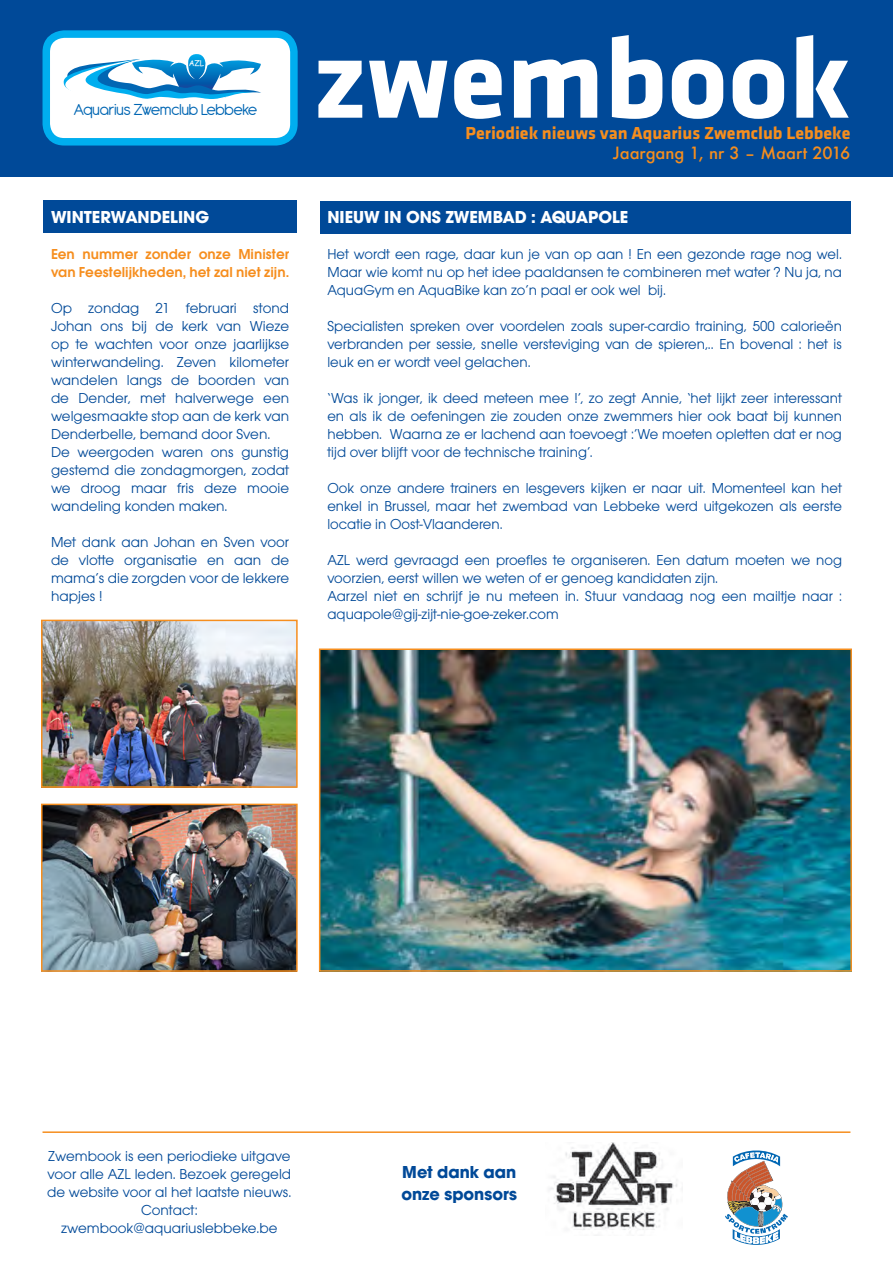
<style>
.page{position:relative;width:893px;height:1263px;background:#fff}
.page>*{position:absolute;margin:0;border:0;box-sizing:border-box;transform-origin:0 0}
.t1{font:117px "Klavika Bold Bold OSF";color:#fff}
.t2{font:700 18px "Avant Garde Gothic Itc T";color:#fff}
.t3{font:18px "Klavika Bold Bold OSF";color:#f68e1e}
.t4{font:700 18px "Avant Garde Gothic Itc T";color:#004998}
.t5{font:17.25px "Antipasto";letter-spacing:-.04em;color:#0166b3}
.t6{font:500 16.5px "Futura";color:#f68e1e}
.t7{font:15px/18px "Avant Garde Gothic Itc T";color:#004998;text-align:justify}
.t8{font:600 15px/18px "Avant Garde Gothic Itc T";color:#f68e1e}
.t9{font:7.8px "Comic Sans MS";color:#fff}
</style>
<div class="page">
<div style="left:43px;top:200px;width:254px;height:32px;background:#004998"></div>
<div style="left:0;top:0;width:893px;height:176px;background:#004998"></div>
<div style="left:46px;top:34px;width:248px;height:108px;background:#fff;border-radius:18px"></div>
<svg style="left:63px;top:54px;width:198px;height:45px"></svg>
<div style="left:43px;top:30px;width:255px;height:116px;border:8px solid #00aeef;border-radius:18px"></div>
<div style="left:320px;top:201px;width:530px;height:33px;background:#004998"></div>
<img style="left:44px;top:623px;width:251px;height:162px">
<div style="left:41px;top:620px;width:257px;height:168px;border:2px solid #f68e1e"></div>
<img style="left:322px;top:651px;width:527px;height:318px">
<div style="left:319px;top:648px;width:533px;height:324px;border:2px solid #f68e1e"></div>
<img style="left:44px;top:807px;width:251px;height:162px">
<div style="left:41px;top:804px;width:257px;height:168px;border:2px solid #f68e1e"></div>
<img style="left:549px;top:1143px;width:128px;height:87px">
<svg style="left:725px;top:1150px;width:63px;height:95px"></svg>
<hr style="left:43px;top:1131px;width:807px;height:2px;background:#f68e1e">
<p class="t9" style="left:189px;top:57px;width:17px">AZL</p>
<p class="t5" style="left:73px;top:100px;width:186px">Aquarius Zwemclub Lebbeke</p>
<p class="t2" style="left:51px;top:206px;width:160px">WINTERWANDELING</p>
<p class="t8" style="left:51px;top:244px;width:240px">Een nummer zonder onze Minister van Feestelijkheden, het zal niet zijn.</p>
<p class="t7" style="left:51px;top:298px;width:240px">Op zondag 21 februari stond Johan ons bij de kerk van Wieze op te wachten voor onze jaarlijkse winterwandeling. Zeven kilometer wandelen langs de boorden van de Dender, met halverwege een welgesmaakte stop aan de kerk van Denderbelle, bemand door Sven.</p>
<p class="t7" style="left:51px;top:442px;width:240px">De weergoden waren ons gunstig gestemd die zondagmorgen, zodat we droog maar fris deze mooie wandeling konden maken.</p>
<p class="t7" style="left:51px;top:532px;width:240px">Met dank aan Johan en Sven voor de vlotte organisatie en aan de mama’s die zorgden voor de lekkere hapjes !</p>
<p class="t1" style="left:313px;top:15px;width:539px">zwembook</p>
<p class="t3" style="left:466px;top:123px;width:386px">Periodiek nieuws van Aquarius Zwemclub Lebbeke</p>
<p class="t6" style="left:613px;top:142px;width:239px">Jaargang 1, nr 3 – Maart 2016</p>
<p class="t2" style="left:327px;top:206px;width:302px">NIEUW IN ONS ZWEMBAD : AQUAPOLE</p>
<p class="t7" style="left:327px;top:244px;width:516px">Het wordt een rage, daar kun je van op aan ! En een gezonde rage nog wel.<br>Maar wie komt nu op het idee paaldansen te combineren met water ? Nu ja, na AquaGym en AquaBike kan zo’n paal er ook wel bij.</p>
<p class="t7" style="left:327px;top:316px;width:516px">Specialisten spreken over voordelen zoals super-cardio training, 500 calorieën verbranden per sessie, snelle versteviging van de spieren,.. En bovenal : het is leuk en er wordt veel gelachen.</p>
<p class="t7" style="left:327px;top:388px;width:516px">‘Was ik jonger, ik deed meteen mee !’, zo zegt Annie, ‘het lijkt zeer interessant en als ik de oefeningen zie zouden onze zwemmers hier ook baat bij kunnen hebben. Waarna ze er lachend aan toevoegt :’We moeten opletten dat er nog tijd over blijft voor de technische training’.</p>
<p class="t7" style="left:327px;top:478px;width:516px">Ook onze andere trainers en lesgevers kijken er naar uit. Momenteel kan het enkel in Brussel, maar het zwembad van Lebbeke werd uitgekozen als eerste locatie in Oost-Vlaanderen.</p>
<p class="t7" style="left:327px;top:550px;width:516px">AZL werd gevraagd een proefles te organiseren. Een datum moeten we nog voorzien, eerst willen we weten of er genoeg kandidaten zijn.</p>
<p class="t7" style="left:327px;top:586px;width:516px">Aarzel niet en schrijf je nu meteen in. Stuur vandaag nog een mailtje naar : aquapole@gij-zijt-nie-goe-zeker.com</p>
<p class="t7" style="left:47px;top:1147px;width:246px">Zwembook is een periodieke uitgave voor alle AZL leden. Bezoek geregeld de website voor al het laatste nieuws.</p>
<p class="t7" style="left:141px;top:1201px;width:58px">Contact:</p>
<p class="t7" style="left:61px;top:1219px;width:218px">zwembook@aquariuslebbeke.be</p>
<p class="t4" style="left:402px;top:1161px;width:115px">Met dank aan</p>
<p class="t4" style="left:401px;top:1182px;width:117px">onze sponsors</p>
</div>
